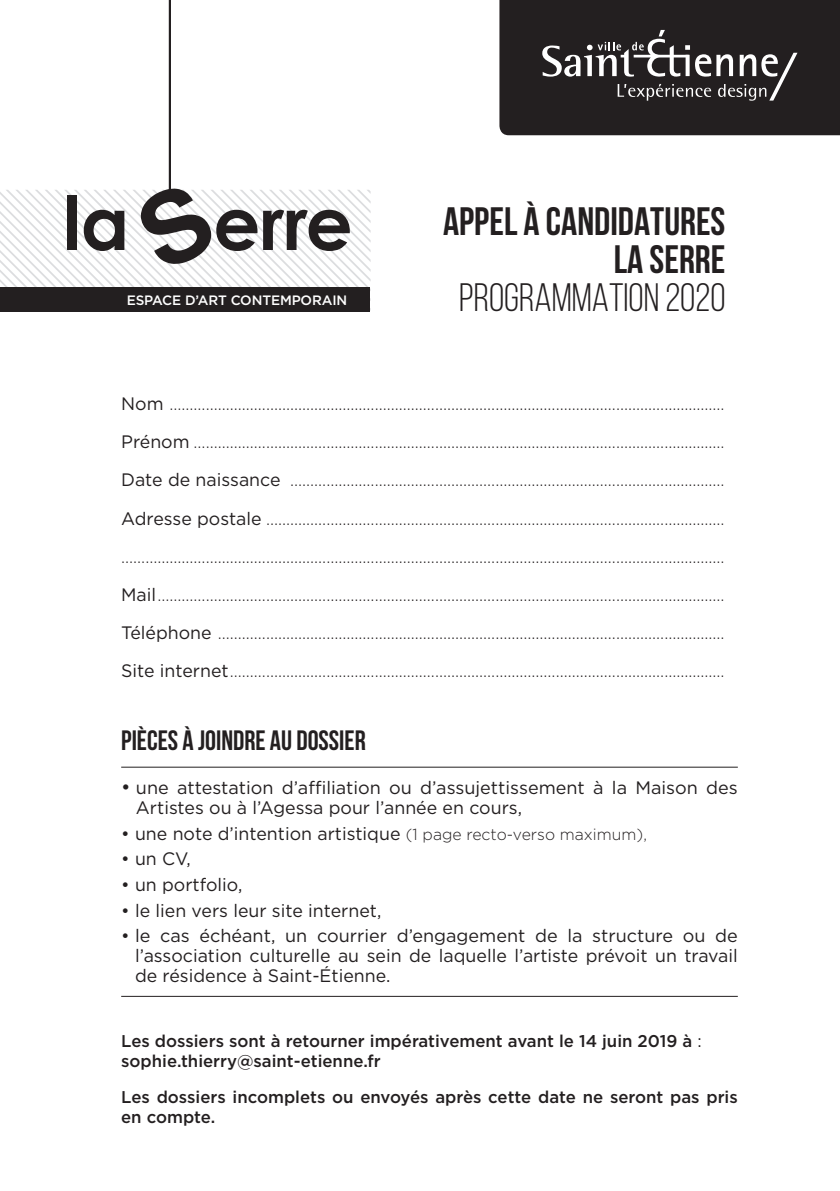
<style>
.page{position:relative;width:840px;height:1191px;background:#fff}
.page>*{position:absolute;margin:0;border:0;box-sizing:border-box;transform-origin:0 0}
.t1{font:700 39.6px "Bebas Neue";color:#231f20}
.t2{font:39.6px "Bebas Neue";color:#231f20}
.t3{font:700 28px "Bebas Neue";color:#231f20}
.t4{font:300 18px "Gotham";color:#231f20}
.t5{font:18px/20px "Gotham";color:#231f20}
.t6{font:500 17px/19.4px "Gotham";color:#231f20}
.t7{font:500 13.6px "Gotham";letter-spacing:-.01em;color:#fff}
.s1{font-weight:400}
.s2{font-size:20px}
.s3{font-weight:300;font-size:16px}
</style>
<div class="page">
<hr style="left:121px;top:995px;width:616px;height:1px;background:#231f20">
<hr style="left:121px;top:766px;width:616px;height:1px;background:#231f20">
<div style="left:499px;top:0;width:340px;height:135px;background:#231f20"></div>
<svg style="left:542px;top:30px;width:255px;height:71px;background:#484546"></svg>
<svg style="left:0;top:190px;width:370px;height:97px"></svg>
<div style="left:67px;top:196px;width:10px;height:54px;background:#231f20"></div>
<svg style="left:84px;top:210px;width:40px;height:41px"></svg>
<svg style="left:263px;top:210px;width:86px;height:41px"></svg>
<svg style="left:141px;top:188px;width:116px;height:76px"></svg>
<div style="left:0;top:287px;width:370px;height:25px;background:#231f20"></div>
<hr style="left:169px;top:0;width:2px;height:190px;background:#231f20">
<p class="t1" style="left:443px;top:200px;width:284px">APPEL À CANDIDATURES</p>
<p class="t1" style="left:613px;top:238px;width:113px">LA SERRE</p>
<p class="t7" style="left:127px;top:291px;width:222px">ESPACE D’ART CONTEMPORAIN</p>
<p class="t2" style="left:459px;top:276px;width:267px">PROGRAMMATION 2020</p>
<p class="t4" style="left:121px;top:392px;width:604px"><span class="s1">Nom</span> …………………………………………………………………………………………………………………………</p>
<p class="t4" style="left:121px;top:430px;width:604px"><span class="s1">Prénom</span> ……………………………………………………………………………………………………………………</p>
<p class="t4" style="left:121px;top:469px;width:604px"><span class="s1">Date de naissance</span> ………………………………………………………………………………………………</p>
<p class="t4" style="left:121px;top:507px;width:604px"><span class="s1">Adresse postale</span> ……………………………………………………………………………………………………</p>
<p class="t4" style="left:121px;top:545px;width:604px">……………………………………………………………………………………………………………………………………</p>
<p class="t4" style="left:121px;top:583px;width:604px"><span class="s1">Mail</span>……………………………………………………………………………………………………………………………</p>
<p class="t4" style="left:121px;top:621px;width:604px"><span class="s1">Téléphone</span> ………………………………………………………………………………………………………………</p>
<p class="t4" style="left:121px;top:659px;width:604px"><span class="s1">Site internet</span>……………………………………………………………………………………………………………</p>
<p class="t3" style="left:121px;top:725px;width:246px">PIÈCES À JOINDRE AU DOSSIER</p>
<p class="t5" style="left:136px;top:777px;width:603px;text-indent:-15px"><span class="s2">•</span> une attestation d’affiliation ou d’assujettissement à la Maison des<br>Artistes ou à l’Agessa pour l’année en cours,</p>
<p class="t5" style="left:121px;top:823px;width:527px">• une note d’intention artistique <span class="s3">(1 page recto-verso maximum),</span></p>
<p class="t5" style="left:121px;top:848px;width:71px">• un CV,</p>
<p class="t5" style="left:121px;top:874px;width:123px">• un portfolio,</p>
<p class="t5" style="left:121px;top:900px;width:261px">• le lien vers leur site internet,</p>
<p class="t5" style="left:135px;top:925px;width:604px;text-align:justify;text-indent:-14px">• le cas échéant, un courrier d’engagement de la structure ou de l’association culturelle au sein de laquelle l’artiste prévoit un travail de résidence à Saint-Étienne.</p>
<p class="t6" style="left:121px;top:1031px;width:581px">Les dossiers sont à retourner impérativement avant le 14 juin 2019 à <span class="s1">:</span></p>
<p class="t6" style="left:121px;top:1050px;width:261px">sophie.thierry@saint-etienne.fr</p>
<p class="t6" style="left:121px;top:1087px;width:617px">Les dossiers incomplets ou envoyés après cette date ne seront pas pris en compte.</p>
</div>
